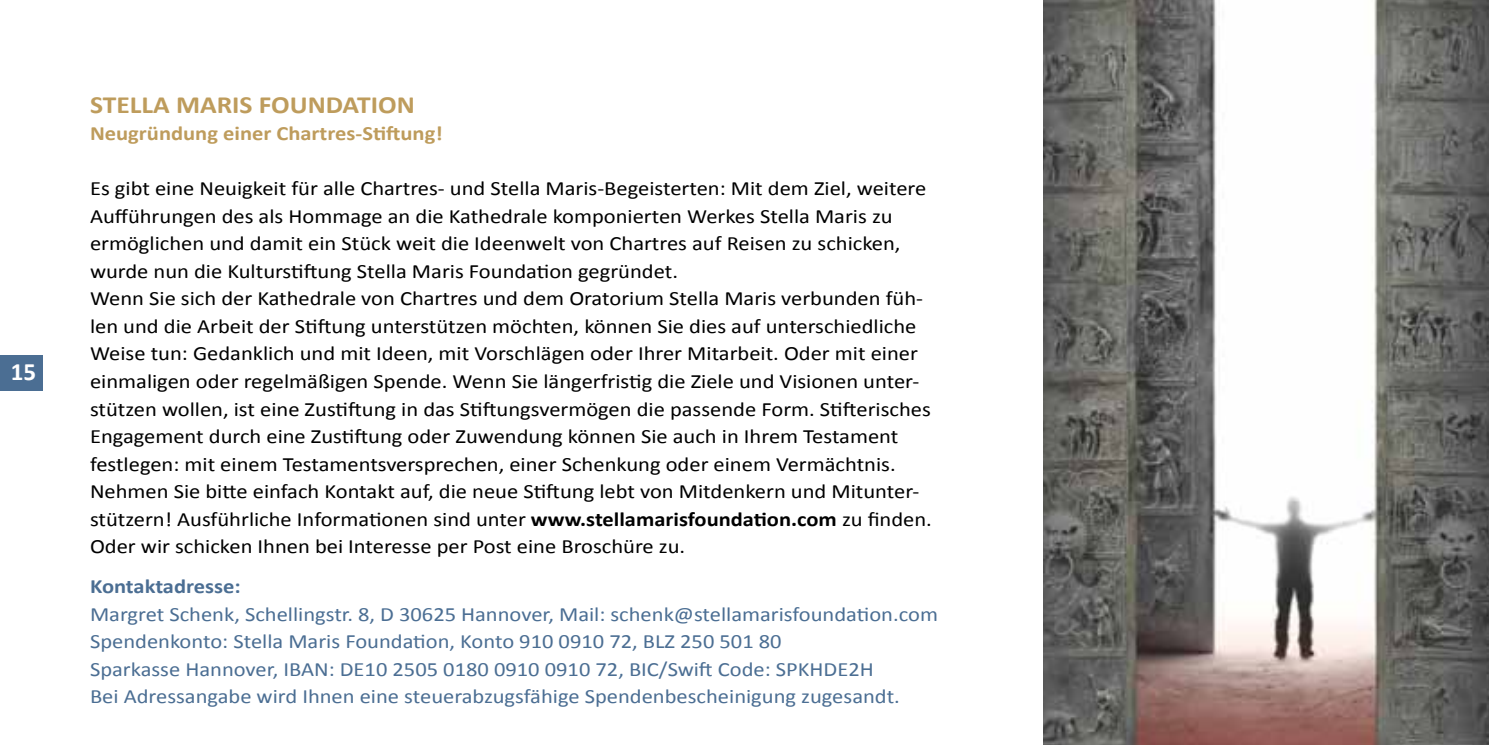
<style>
.page{position:relative;width:1489px;height:745px;background:#fff}
.page>*{position:absolute;margin:0;border:0;box-sizing:border-box;transform-origin:0 0}
.t1{font:700 25px "Calibri";color:#fff}
.t2{font:700 24.75px "Calibri";color:#be9c5c;scale:1.11 1}
.t3{font:20.25px/27.5px "Calibri";color:#000;scale:1.11 1}
.t4{font:20.25px/27.5px "Calibri";color:#4b6e93;scale:1.11 1}
.t5{font:700 20.25px "Calibri";color:#be9c5c;scale:1.11 1}
.t6{font:700 20.25px "Calibri";color:#4b6e93;scale:1.11 1}
.s1{font-weight:700}
</style>
<div class="page">
<div style="left:0;top:354px;width:42px;height:36px;background:#4b6e93"></div>
<img style="left:1043px;top:0;width:445px;height:744px">
<p class="t1" style="left:11px;top:356px;width:27px">15</p>
<p class="t2" style="left:90px;top:89px;width:294px">STELLA MARIS FOUNDATION</p>
<p class="t5" style="left:90px;top:121px;width:319px">Neugründung einer Chartres-Stiftung!</p>
<p class="t3" style="left:90px;top:174px;width:760px">Es gibt eine Neuigkeit für alle Chartres- und Stella Maris-Begeisterten: Mit dem Ziel, weitere Aufführungen des als Hommage an die Kathedrale komponierten Werkes Stella Maris zu ermöglichen und damit ein Stück weit die Ideenwelt von Chartres auf Reisen zu schicken, wurde nun die Kulturstiftung Stella Maris Foundation gegründet.<br>Wenn Sie sich der Kathedrale von Chartres und dem Oratorium Stella Maris verbunden füh&shy;len und die Arbeit der Stiftung unterstützen möchten, können Sie dies auf unterschiedliche Weise tun: Gedanklich und mit Ideen, mit Vorschlägen oder Ihrer Mitarbeit. Oder mit einer einmaligen oder regelmäßigen Spende. Wenn Sie längerfristig die Ziele und Visionen unter&shy;stützen wollen, ist eine Zustiftung in das Stiftungsvermögen die passende Form. Stifterisches Engagement durch eine Zustiftung oder Zuwendung können Sie auch in Ihrem Testament festlegen: mit einem Testamentsversprechen, einer Schenkung oder einem Vermächtnis.<br>Nehmen Sie bitte einfach Kontakt auf, die neue Stiftung lebt von Mitdenkern und Mitunter&shy;stützern! Ausführliche Informationen sind unter <span class="s1">www.stellamarisfoundation.com</span> zu finden.<br>Oder wir schicken Ihnen bei Interesse per Post eine Broschüre zu.</p>
<p class="t6" style="left:90px;top:573px;width:137px">Kontaktadresse:</p>
<p class="t4" style="left:90px;top:599px;width:765px">Margret Schenk, Schellingstr. 8, D 30625 Hannover, Mail: schenk@stellamarisfoundation.com Spendenkonto: Stella Maris Foundation, Konto 910 0910 72, BLZ 250 501 80<br>Sparkasse Hannover, IBAN: DE10 2505 0180 0910 0910 72, BIC/Swift Code: SPKHDE2H<br>Bei Adressangabe wird Ihnen eine steuerabzugsfähige Spendenbescheinigung zugesandt.</p>
</div>
